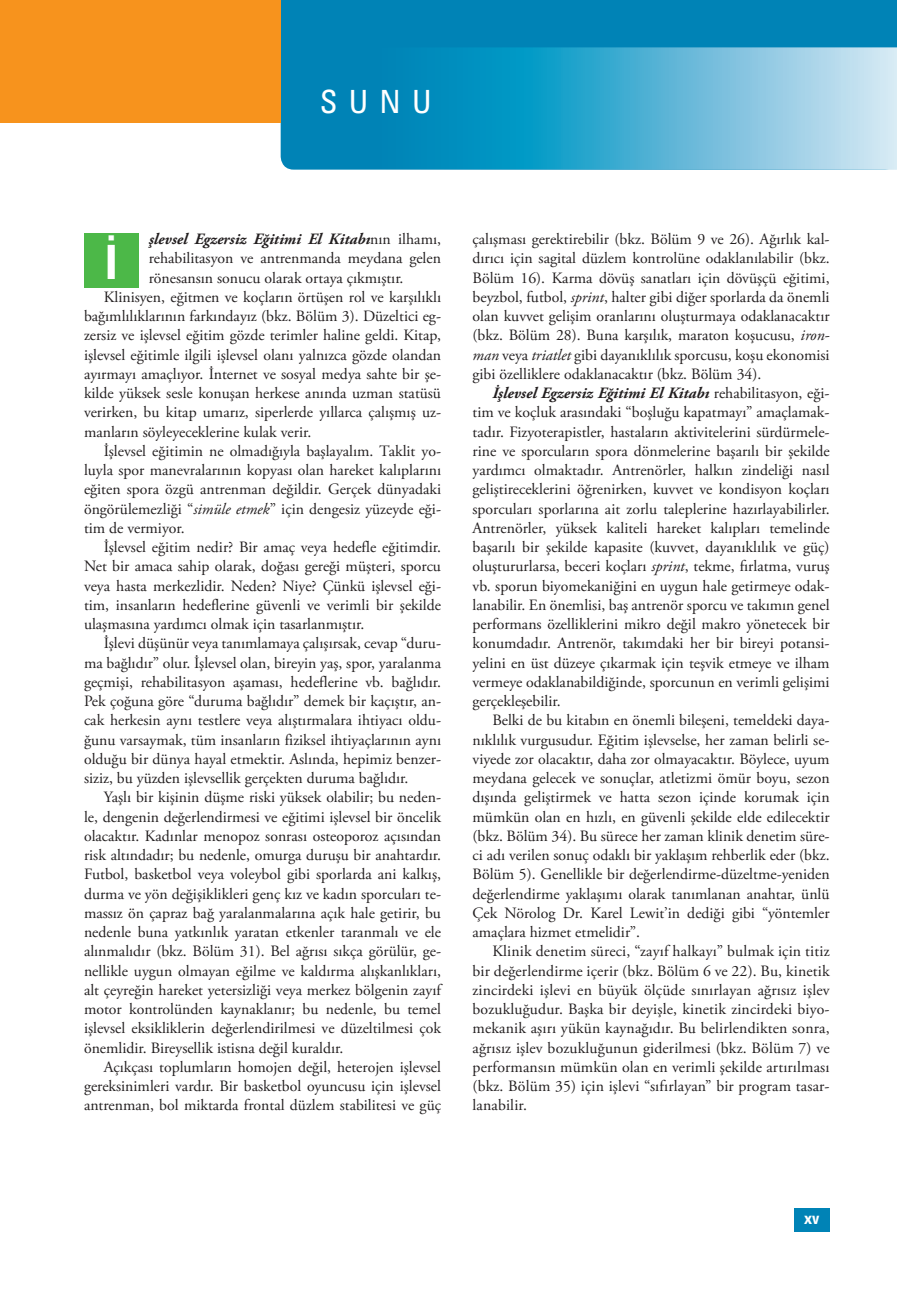
<style>
.page{position:relative;width:897px;height:1290px;background:#fff}
.page>*{position:absolute;margin:0;border:0;box-sizing:border-box;transform-origin:0 0}
.t1{font:700 47.25px "Univers LT Std 47 Cn Lt";color:#fff}
.t2{font:32.02px "Univers LT Std 57 Cn";color:#fff}
.t3{font:700 16.45px "Univers LT Std 47 Cn Lt";color:#fff}
.t4{font:15.75px/19.2px "Garamondd";color:#231f20;text-align:justify}
.t5{font:italic 700 15.75px "Garamondd";color:#231f20}
.s1{font-weight:400;font-style:normal}
.s2{font-style:italic}
.s3{font-weight:700;font-style:italic}
</style>
<div class="page">
<div style="left:281px;top:0;width:616px;height:170px;background:#0083b6"></div>
<div style="left:0;top:0;width:281px;height:122px;background:#f7931d"></div>
<svg style="left:378px;top:47px;width:519px;height:123px;background:#50b1d3"></svg>
<div style="left:794px;top:1207px;width:36px;height:24px;background:#0083b6"></div>
<div style="left:84px;top:233px;width:54px;height:54px;background:#4cb848"></div>
<h2 class="t2" style="left:320px;top:81px;width:113px">SUNU</h2>
<p class="t5" style="left:149px;top:230px;width:294px">şlevsel Egzersiz Eğitimi El Kitabı<span class="s1">nın ilhamı,</span></p>
<p class="t4" style="left:149px;top:249px;width:294px">rehabilitasyon ve antrenmanda meydana gelen</p>
<p class="t4" style="left:149px;top:269px;width:256px">rönesansın sonucu olarak ortaya çıkmıştır.</p>
<p class="t4" style="left:104px;top:288px;width:339px">Klinisyen, eğitmen ve koçların örtüşen rol ve karşılıklı</p>
<p class="t4" style="left:84px;top:307px;width:359px">bağımlılıklarının farkındayız (bkz. Bölüm 3). Düzeltici eg-</p>
<p class="t4" style="left:84px;top:326px;width:359px">zersiz ve işlevsel eğitim gözde terimler haline geldi. Kitap,</p>
<p class="t4" style="left:84px;top:346px;width:359px">işlevsel eğitimle ilgili işlevsel olanı yalnızca gözde olandan</p>
<p class="t4" style="left:84px;top:365px;width:359px">ayırmayı amaçlıyor. İnternet ve sosyal medya sahte bir şe-</p>
<p class="t4" style="left:84px;top:384px;width:359px">kilde yüksek sesle konuşan herkese anında uzman statüsü</p>
<p class="t4" style="left:84px;top:403px;width:359px">verirken, bu kitap umarız, siperlerde yıllarca çalışmış uz-</p>
<p class="t4" style="left:84px;top:423px;width:229px">manların söyleyeceklerine kulak verir.</p>
<p class="t4" style="left:104px;top:442px;width:339px">İşlevsel eğitimin ne olmadığıyla başlayalım. Taklit yo-</p>
<p class="t4" style="left:84px;top:461px;width:359px">luyla spor manevralarının kopyası olan hareket kalıplarını</p>
<p class="t4" style="left:84px;top:480px;width:359px">eğiten spora özgü antrenman değildir. Gerçek dünyadaki</p>
<p class="t4" style="left:84px;top:500px;width:359px">öngörülemezliği “<span class="s2">simüle etmek</span>” için dengesiz yüzeyde eği-</p>
<p class="t4" style="left:84px;top:519px;width:102px">tim de vermiyor.</p>
<p class="t4" style="left:104px;top:538px;width:339px">İşlevsel eğitim nedir? Bir amaç veya hedefle eğitimdir.</p>
<p class="t4" style="left:84px;top:557px;width:359px">Net bir amaca sahip olarak, doğası gereği müşteri, sporcu</p>
<p class="t4" style="left:84px;top:577px;width:359px">veya hasta merkezlidir. Neden? Niye? Çünkü işlevsel eği-</p>
<p class="t4" style="left:84px;top:596px;width:359px">tim, insanların hedeflerine güvenli ve verimli bir şekilde</p>
<p class="t4" style="left:84px;top:615px;width:282px">ulaşmasına yardımcı olmak için tasarlanmıştır.</p>
<p class="t4" style="left:104px;top:634px;width:339px">İşlevi düşünür veya tanımlamaya çalışırsak, cevap “duru-</p>
<p class="t4" style="left:84px;top:653px;width:359px">ma bağlıdır” olur. İşlevsel olan, bireyin yaş, spor, yaralanma</p>
<p class="t4" style="left:84px;top:673px;width:359px">geçmişi, rehabilitasyon aşaması, hedeflerine vb. bağlıdır.</p>
<p class="t4" style="left:84px;top:692px;width:359px">Pek çoğuna göre “duruma bağlıdır” demek bir kaçıştır, an-</p>
<p class="t4" style="left:84px;top:711px;width:359px">cak herkesin aynı testlere veya alıştırmalara ihtiyacı oldu-</p>
<p class="t4" style="left:84px;top:730px;width:359px">ğunu varsaymak, tüm insanların fiziksel ihtiyaçlarının aynı</p>
<p class="t4" style="left:84px;top:750px;width:359px">olduğu bir dünya hayal etmektir. Aslında, hepimiz benzer-</p>
<p class="t4" style="left:84px;top:769px;width:326px">siziz, bu yüzden işlevsellik gerçekten duruma bağlıdır.</p>
<p class="t4" style="left:104px;top:788px;width:339px">Yaşlı bir kişinin düşme riski yüksek olabilir; bu neden-</p>
<p class="t4" style="left:84px;top:807px;width:359px">le, dengenin değerlendirmesi ve eğitimi işlevsel bir öncelik</p>
<p class="t4" style="left:84px;top:827px;width:359px">olacaktır. Kadınlar menopoz sonrası osteoporoz açısından</p>
<p class="t4" style="left:84px;top:846px;width:359px">risk altındadır; bu nedenle, omurga duruşu bir anahtardır.</p>
<p class="t4" style="left:84px;top:865px;width:359px">Futbol, basketbol veya voleybol gibi sporlarda ani kalkış,</p>
<p class="t4" style="left:84px;top:884px;width:359px">durma ve yön değişiklikleri genç kız ve kadın sporcuları te-</p>
<p class="t4" style="left:84px;top:904px;width:359px">massız ön çapraz bağ yaralanmalarına açık hale getirir, bu</p>
<p class="t4" style="left:84px;top:923px;width:359px">nedenle buna yatkınlık yaratan etkenler taranmalı ve ele</p>
<p class="t4" style="left:84px;top:942px;width:359px">alınmalıdır (bkz. Bölüm 31). Bel ağrısı sıkça görülür, ge-</p>
<p class="t4" style="left:84px;top:961px;width:359px">nellikle uygun olmayan eğilme ve kaldırma alışkanlıkları,</p>
<p class="t4" style="left:84px;top:981px;width:359px">alt çeyreğin hareket yetersizliği veya merkez bölgenin zayıf</p>
<p class="t4" style="left:84px;top:1000px;width:359px">motor kontrolünden kaynaklanır; bu nedenle, bu temel</p>
<p class="t4" style="left:84px;top:1019px;width:359px">işlevsel eksikliklerin değerlendirilmesi ve düzeltilmesi çok</p>
<p class="t4" style="left:84px;top:1038px;width:261px">önemlidir. Bireysellik istisna değil kuraldır.</p>
<p class="t4" style="left:104px;top:1058px;width:339px">Açıkçası toplumların homojen değil, heterojen işlevsel</p>
<p class="t4" style="left:84px;top:1077px;width:359px">gereksinimleri vardır. Bir basketbol oyuncusu için işlevsel</p>
<p class="t4" style="left:84px;top:1096px;width:359px">antrenman, bol miktarda frontal düzlem stabilitesi ve güç</p>
<h1 class="t1" style="left:105px;top:233px;width:15px">İ</h1>
<p class="t4" style="left:473px;top:230px;width:359px">çalışması gerektirebilir (bkz. Bölüm 9 ve 26). Ağırlık kal&shy;dırıcı için sagital düzlem kontrolüne odaklanılabilir (bkz.<br>Bölüm 16). Karma dövüş sanatları için dövüşçü eğitimi, beyzbol, futbol, <span class="s2">sprint</span>, halter gibi diğer sporlarda da önemli olan kuvvet gelişim oranlarını oluşturmaya odaklanacaktır (bkz. Bölüm 28). Buna karşılık, maraton koşucusu, <span class="s2">iron&shy;man</span> veya <span class="s2">triatlet</span> gibi dayanıklılık sporcusu, koşu ekonomisi gibi özelliklere odaklanacaktır (bkz. Bölüm 34).</p>
<p class="t4" style="left:473px;top:384px;width:359px;text-indent:20px"><span class="s3">İşlevsel Egzersiz Eğitimi El Kitabı</span> rehabilitasyon, eği&shy;tim ve koçluk arasındaki “boşluğu kapatmayı” amaçlamak&shy;tadır. Fizyoterapistler, hastaların aktivitelerini sürdürmele&shy;rine ve sporcuların spora dönmelerine başarılı bir şekilde yardımcı olmaktadır. Antrenörler, halkın zindeliği nasıl geliştireceklerini öğrenirken, kuvvet ve kondisyon koçları sporcuları sporlarına ait zorlu taleplerine hazırlayabilirler.<br>Antrenörler, yüksek kaliteli hareket kalıpları temelinde başarılı bir şekilde kapasite (kuvvet, dayanıklılık ve güç) oluştururlarsa, beceri koçları <span class="s2">sprint</span>, tekme, fırlatma, vuruş vb. sporun biyomekaniğini en uygun hale getirmeye odak&shy;lanabilir. En önemlisi, baş antrenör sporcu ve takımın genel performans özelliklerini mikro değil makro yönetecek bir konumdadır. Antrenör, takımdaki her bir bireyi potansi&shy;yelini en üst düzeye çıkarmak için teşvik etmeye ve ilham vermeye odaklanabildiğinde, sporcunun en verimli gelişimi gerçekleşebilir.</p>
<p class="t4" style="left:473px;top:711px;width:359px;text-indent:20px">Belki de bu kitabın en önemli bileşeni, temeldeki daya&shy;nıklılık vurgusudur. Eğitim işlevselse, her zaman belirli se&shy;viyede zor olacaktır, daha zor olmayacaktır. Böylece, uyum meydana gelecek ve sonuçlar, atletizmi ömür boyu, sezon dışında geliştirmek ve hatta sezon içinde korumak için mümkün olan en hızlı, en güvenli şekilde elde edilecektir (bkz. Bölüm 34). Bu sürece her zaman klinik denetim süre&shy;ci adı verilen sonuç odaklı bir yaklaşım rehberlik eder (bkz.<br>Bölüm 5). Genellikle bir değerlendirme-düzeltme-yeniden değerlendirme yaklaşımı olarak tanımlanan anahtar, ünlü Çek Nörolog Dr. Karel Lewit’in dediği gibi “yöntemler amaçlara hizmet etmelidir”.</p>
<p class="t4" style="left:473px;top:942px;width:359px;text-indent:20px">Klinik denetim süreci, “zayıf halkayı” bulmak için titiz bir değerlendirme içerir (bkz. Bölüm 6 ve 22). Bu, kinetik zincirdeki işlevi en büyük ölçüde sınırlayan ağrısız işlev bozukluğudur. Başka bir deyişle, kinetik zincirdeki biyo&shy;mekanik aşırı yükün kaynağıdır. Bu belirlendikten sonra, ağrısız işlev bozukluğunun giderilmesi (bkz. Bölüm 7) ve performansın mümkün olan en verimli şekilde artırılması (bkz. Bölüm 35) için işlevi “sıfırlayan” bir program tasar&shy;lanabilir.</p>
<p class="t3" style="left:804px;top:1208px;width:17px">xv</p>
</div>
